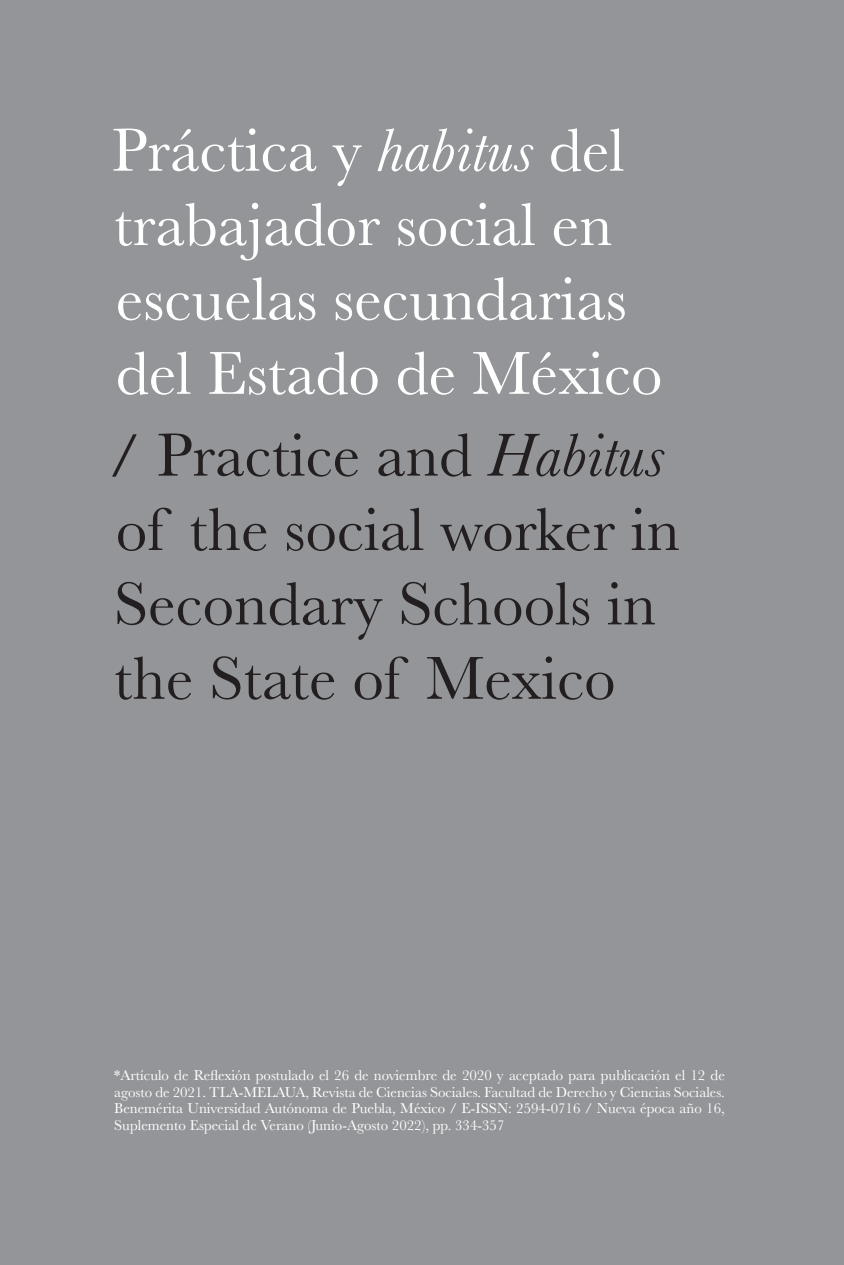
<style>
.page{position:relative;width:844px;height:1265px;background:#fff}
.page>*{position:absolute;margin:0;border:0;box-sizing:border-box;transform-origin:0 0}
.titulo_español{font:63px/74.4px "Baskerville";color:#fff}
.titulo_ingles{font:63px/74.4px "Baskerville";color:#231f20}
.articulo_de_investig{font:14.88px/16.6px "Baskerville";color:#fff;text-align:justify}
.s1{font-style:italic}
</style>
<div class="page">
<div style="left:0;top:0;width:843px;height:1265px;background:#939598"></div>
<p class="titulo_español" style="left:111px;top:114px;width:552px">Práctica y <span class="s1">habitus</span> del trabajador social en escuelas secundarias del Estado de México</p>
<p class="titulo_ingles" style="left:108px;top:419px;width:573px">/ Practice and <span class="s1">Habitus </span>of the social worker in<br>Secondary Schools in the State of Mexico</p>
<p class="articulo_de_investig" style="left:114px;top:1067px;width:612px">*Artículo de Reflexión postulado el 26 de noviembre de 2020 y aceptado para publicación el 12 de agosto de 2021. TLA-MELAUA, Revista de Ciencias Sociales. Facultad de Derecho y Ciencias Sociales.<br>Benemérita Universidad Autónoma de Puebla, México / E-ISSN: 2594-0716 / Nueva época año 16, Suplemento Especial de Verano (Junio-Agosto 2022), pp. 334-357</p>
</div>
